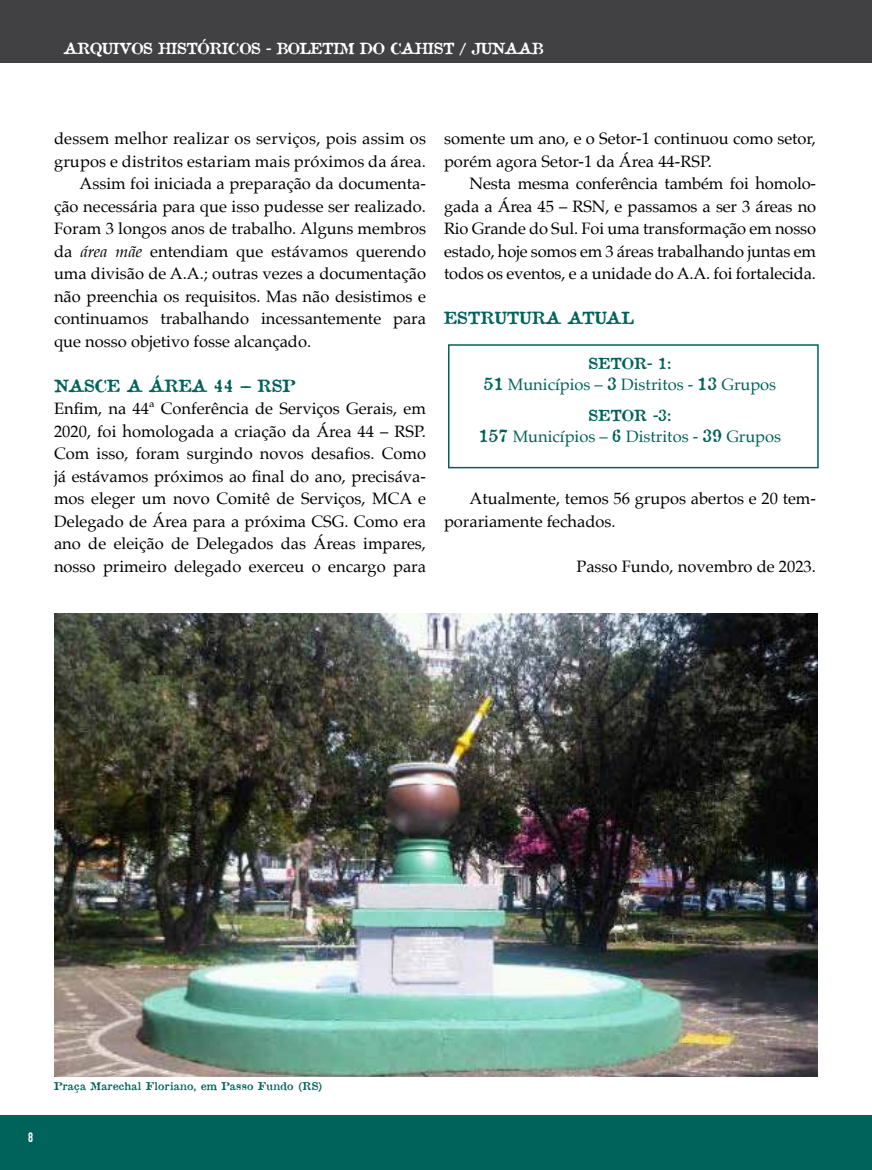
<style>
.page{position:relative;width:872px;height:1170px;background:#fff}
.page>*{position:absolute;margin:0;border:0;box-sizing:border-box;transform-origin:0 0}
.t1{font:16.5px/22.5px "Palatino";color:#000;text-align:justify}
.t2{font:16.5px "Palatino";color:#00635b}
.t3{font:16.5px "Attic";color:#00635b}
.t4{font:15px "Attic";letter-spacing:-.03em;color:#fff}
.t5{font:15px "Attic";color:#00635b}
.t6{font:13.5px "DIN Engschrift Std";color:#fff}
.t7{font:10.5px "Attic";letter-spacing:.03em;color:#00635b}
.s1{font-style:italic}
.s2{font-family:"Attic"}
</style>
<div class="page">
<img style="left:54px;top:614px;width:764px;height:462px">
<div style="left:0;top:0;width:872px;height:63px;background:#414042"></div>
<div style="left:0;top:1115px;width:872px;height:54px;background:#00635b"></div>
<div style="left:448px;top:344px;width:370px;height:124px;border:2px solid #00635b"></div>
<p class="t4" style="left:64px;top:38px;width:481px">ARQUIVOS HISTÓRICOS - BOLETIM DO CAHIST / JUNAAB</p>
<p class="t1" style="left:54px;top:127px;width:373px">dessem melhor realizar os serviços, pois assim os</p>
<p class="t1" style="left:54px;top:150px;width:373px">grupos e distritos estariam mais próximos da área.</p>
<p class="t1" style="left:80px;top:172px;width:348px">Assim foi iniciada a preparação da documenta-</p>
<p class="t1" style="left:54px;top:195px;width:373px">ção necessária para que isso pudesse ser realizado.</p>
<p class="t1" style="left:54px;top:217px;width:373px">Foram 3 longos anos de trabalho. Alguns membros</p>
<p class="t1" style="left:54px;top:240px;width:373px">da <span class="s1">área mãe</span> entendiam que estávamos querendo</p>
<p class="t1" style="left:54px;top:262px;width:373px">uma divisão de A.A.; outras vezes a documentação</p>
<p class="t1" style="left:54px;top:285px;width:373px">não preenchia os requisitos. Mas não desistimos e</p>
<p class="t1" style="left:54px;top:307px;width:373px">continuamos trabalhando incessantemente para</p>
<p class="t1" style="left:54px;top:330px;width:259px">que nosso objetivo fosse alcançado.</p>
<p class="t3" style="left:54px;top:375px;width:243px">NASCE A ÁREA 44 – RSP</p>
<p class="t1" style="left:54px;top:397px;width:373px">Enfim, na 44ª Conferência de Serviços Gerais, em 2020, foi homologada a criação da Área 44 – RSP.<br>Com isso, foram surgindo novos desafios. Como já estávamos próximos ao final do ano, precisáva&shy;mos eleger um novo Comitê de Serviços, MCA e Delegado de Área para a próxima CSG. Como era ano de eleição de Delegados das Áreas impares, nosso primeiro delegado exerceu o encargo para</p>
<p class="t1" style="left:444px;top:127px;width:373px">somente um ano, e o Setor-1 continuou como setor, porém agora Setor-1 da Área 44-RSP.</p>
<p class="t1" style="left:444px;top:172px;width:373px;text-indent:26px">Nesta mesma conferência também foi homolo&shy;gada a Área 45 – RSN, e passamos a ser 3 áreas no Rio Grande do Sul. Foi uma transformação em nosso estado, hoje somos em 3 áreas trabalhando juntas em todos os eventos, e a unidade do A.A. foi fortalecida.</p>
<p class="t3" style="left:444px;top:307px;width:192px">ESTRUTURA ATUAL</p>
<p class="t5" style="left:588px;top:354px;width:84px">SETOR- 1:</p>
<p class="t2" style="left:484px;top:371px;width:294px"><span class="s2">51</span> Municípios – <span class="s2">3</span> Distritos - <span class="s2">13</span> Grupos</p>
<p class="t5" style="left:588px;top:406px;width:84px">SETOR -3:</p>
<p class="t2" style="left:479px;top:423px;width:304px"><span class="s2">157</span> Municípios – <span class="s2">6</span> Distritos - <span class="s2">39</span> Grupos</p>
<p class="t1" style="left:444px;top:487px;width:373px;text-indent:26px">Atualmente, temos 56 grupos abertos e 20 tem&shy;porariamente fechados.</p>
<p class="t1" style="left:576px;top:555px;width:241px">Passo Fundo, novembro de 2023.</p>
<p class="t6" style="left:28px;top:1128px;width:7px">8</p>
<p class="t7" style="left:54px;top:1079px;width:270px">Praça Marechal Floriano, em Passo Fundo (RS)</p>
</div>
